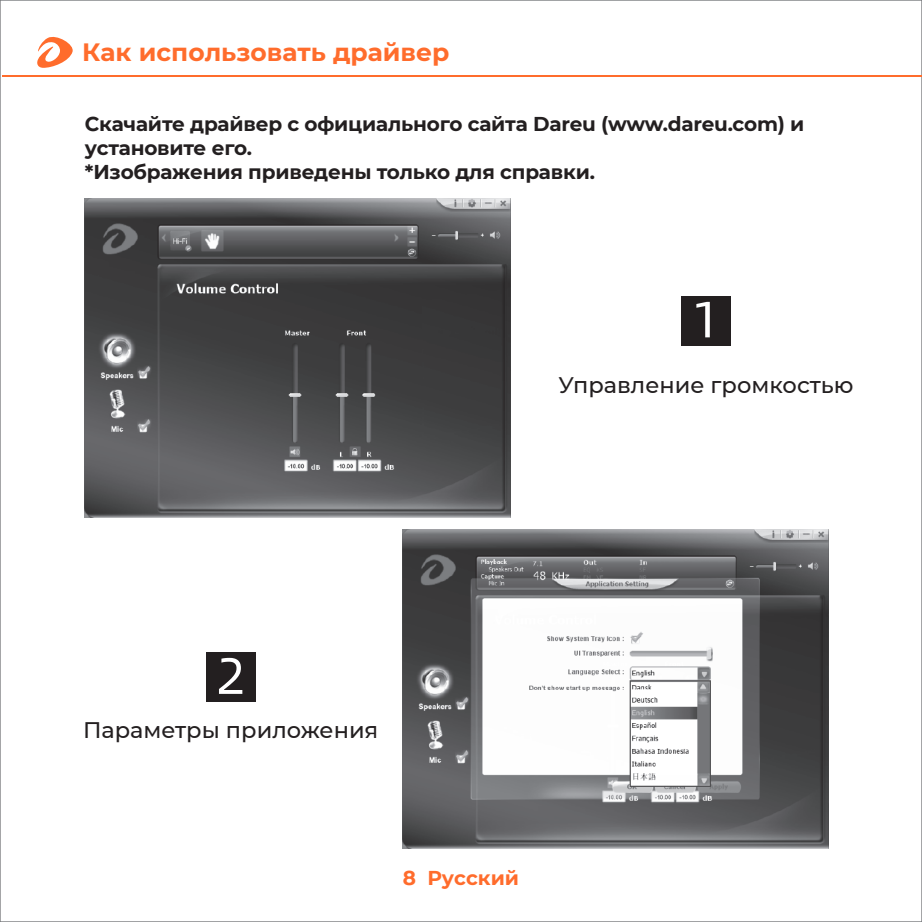
<style>
.page{position:relative;width:922px;height:922px;background:#fff}
.page>*{position:absolute;margin:0;border:0;box-sizing:border-box;transform-origin:0 0}
.t1{font:700 25px "Montserrat";color:#ff6c2c}
.t2{font:500 22.5px "Montserrat";color:#231f20}
.t3{font:700 20px/24px "Montserrat";letter-spacing:-.01em;color:#231f20}
.t4{font:700 20px "Montserrat";color:#ff6c2c}
</style>
<div class="page">
<div style="left:681px;top:296px;width:49px;height:49px;background:#231f20"></div>
<svg style="left:696px;top:302px;width:13px;height:35px"></svg>
<div style="left:206px;top:652px;width:49px;height:49px;background:#231f20"></div>
<svg style="left:219px;top:657px;width:23px;height:36px"></svg>
<img style="left:85px;top:198px;width:425px;height:319px">
<img style="left:402px;top:529px;width:425px;height:319px">
<hr style="left:2px;top:75px;width:919px;height:1px;background:#ff6c2c">
<svg style="left:37px;top:36px;width:36px;height:32px"></svg>
<p class="t1" style="left:82px;top:34px;width:369px">Как использовать драйвер</p>
<p class="t3" style="left:85px;top:111px;width:720px">Скачайте драйвер с официального сайта Dareu (www.dareu.com) и установите его.<br>*Изображения приведены только для справки.</p>
<p class="t2" style="left:558px;top:369px;width:296px">Управление громкостью</p>
<p class="t2" style="left:83px;top:714px;width:297px">Параметры приложения</p>
<p class="t4" style="left:403px;top:863px;width:118px">8 Русский</p>
</div>
